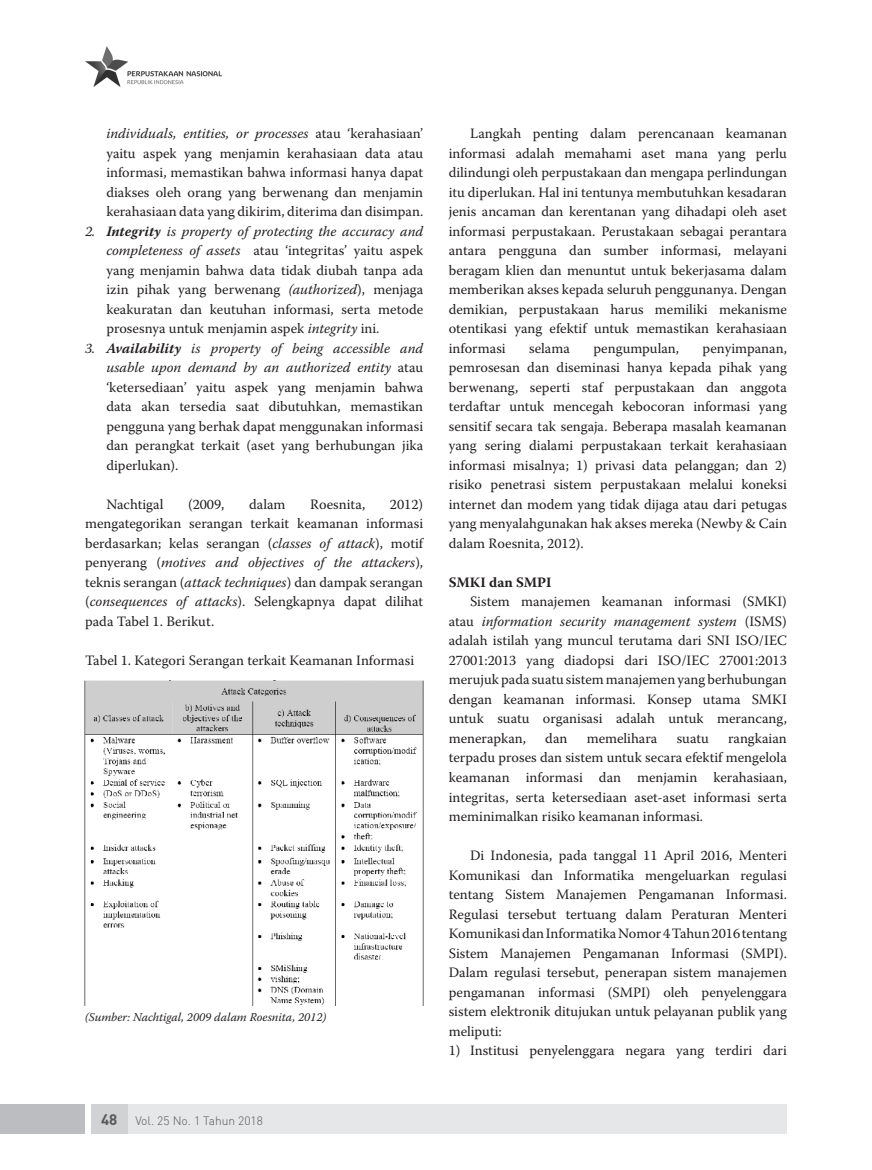
<style>
.page{position:relative;width:872px;height:1170px;background:#fff}
.page>*{position:absolute;margin:0;border:0;box-sizing:border-box;transform-origin:0 0}
.t1{font:14.25px/19.5px "Warnock Pro";color:#231f20;text-align:justify}
.t2{font:700 14.25px "Warnock Pro";color:#231f20}
.t3{font:italic 12px "Warnock Pro";color:#231f20}
.t4{font:300 12px "DIN";color:#57585a}
.s1{font-style:italic}
.s2{font-weight:700;font-style:italic}
.s3{font-weight:700;font-size:15px}
</style>
<div class="page">
<div style="left:91px;top:1103px;width:696px;height:30px;background:#e6e7e9"></div>
<div style="left:91px;top:1103px;width:37px;height:30px;background:#d1d2d4"></div>
<div style="left:0;top:1103px;width:85px;height:30px;background:#bcbdc0"></div>
<img style="left:85px;top:46px;width:136px;height:41px">
<img style="left:85px;top:680px;width:338px;height:325px">
<p class="t1" style="left:106px;top:123px;width:318px"><span class="s1">individuals, entities, or processes</span> atau ‘kerahasiaan’ yaitu aspek yang menjamin kerahasiaan data atau informasi, memastikan bahwa informasi hanya dapat diakses oleh orang yang berwenang dan menjamin kerahasiaan data yang dikirim, diterima dan disimpan.</p>
<p class="t1" style="left:106px;top:221px;width:318px;text-indent:-21px"><span class="s1">2.</span> <span class="s2">Integrity</span> <span class="s1">is property of protecting the accuracy and completeness of assets</span> atau ‘integritas’ yaitu aspek yang menjamin bahwa data tidak diubah tanpa ada izin pihak yang berwenang <span class="s1">(authorized</span>), menjaga keakuratan dan keutuhan informasi, serta metode prosesnya untuk menjamin aspek <span class="s1">integrity</span> ini.</p>
<p class="t1" style="left:106px;top:338px;width:318px;text-indent:-21px"><span class="s1">3.</span> <span class="s2">Availability</span> <span class="s1">is property of being accessible and usable upon demand by an authorized entity</span> atau ‘ketersediaan’ yaitu aspek yang menjamin bahwa data akan tersedia saat dibutuhkan, memastikan pengguna yang berhak dapat menggunakan informasi dan perangkat terkait (aset yang berhubungan jika diperlukan).</p>
<p class="t1" style="left:106px;top:494px;width:59px">Nachtigal</p>
<p class="t1" style="left:188px;top:494px;width:38px">(2009,</p>
<p class="t1" style="left:249px;top:494px;width:38px">dalam</p>
<p class="t1" style="left:310px;top:494px;width:57px">Roesnita,</p>
<p class="t1" style="left:85px;top:494px;width:340px;text-indent:305px">2012) mengategorikan serangan terkait keamanan informasi berdasarkan; kelas serangan (<span class="s1">classes of attack</span>), motif penyerang (<span class="s1">motives and objectives of the attackers</span>), teknis serangan (<span class="s1">attack techniques</span>) dan dampak serangan (<span class="s1">consequences of attacks</span>). Selengkapnya dapat dilihat pada Tabel 1. Berikut.</p>
<p class="t1" style="left:85px;top:650px;width:331px">Tabel 1. Kategori Serangan terkait Keamanan Informasi</p>
<p class="t3" style="left:85px;top:1009px;width:243px">(Sumber: Nachtigal, 2009 dalam Roesnita, 2012)</p>
<p class="t4" style="left:101px;top:1112px;width:163px"><span class="s3">48</span> Vol. 25 No. 1 Tahun 2018</p>
<p class="t1" style="left:449px;top:123px;width:340px;text-indent:21px">Langkah penting dalam perencanaan keamanan informasi adalah memahami aset mana yang perlu dilindungi oleh perpustakaan dan mengapa perlindungan itu diperlukan. Hal ini tentunya membutuhkan kesadaran jenis ancaman dan kerentanan yang dihadapi oleh aset informasi perpustakaan. Perustakaan sebagai perantara antara pengguna dan sumber informasi, melayani beragam klien dan menuntut untuk bekerjasama dalam memberikan akses kepada seluruh penggunanya. Dengan demikian, perpustakaan harus memiliki mekanisme otentikasi yang efektif untuk memastikan kerahasiaan informasi</p>
<p class="t1" style="left:529px;top:338px;width:42px">selama</p>
<p class="t1" style="left:593px;top:338px;width:87px">pengumpulan,</p>
<p class="t1" style="left:449px;top:338px;width:340px;text-indent:254px">penyimpanan, pemrosesan dan diseminasi hanya kepada pihak yang berwenang, seperti staf perpustakaan dan anggota terdaftar untuk mencegah kebocoran informasi yang sensitif secara tak sengaja. Beberapa masalah keamanan yang sering dialami perpustakaan terkait kerahasiaan informasi misalnya; 1) privasi data pelanggan; dan 2) risiko penetrasi sistem perpustakaan melalui koneksi internet dan modem yang tidak dijaga atau dari petugas yang menyalahgunakan hak akses mereka (Newby &amp; Cain dalam Roesnita, 2012).</p>
<p class="t2" style="left:449px;top:573px;width:104px">SMKI dan SMPI</p>
<p class="t1" style="left:449px;top:591px;width:340px;text-indent:21px">Sistem manajemen keamanan informasi (SMKI) atau <span class="s1">information security management system</span> (ISMS) adalah istilah yang muncul terutama dari SNI ISO/IEC 27001:2013 yang diadopsi dari ISO/IEC 27001:2013 merujuk pada suatu sistem manajemen yang berhubungan dengan keamanan informasi. Konsep utama SMKI untuk suatu organisasi adalah untuk merancang, menerapkan,</p>
<p class="t1" style="left:449px;top:728px;width:340px;text-indent:279px">rangkaian terpadu proses dan sistem untuk secara efektif mengelola keamanan informasi dan menjamin kerahasiaan, integritas, serta ketersediaan aset-aset informasi serta meminimalkan risiko keamanan informasi.</p>
<p class="t1" style="left:449px;top:845px;width:340px;text-indent:21px">Di Indonesia, pada tanggal 11 April 2016, Menteri Komunikasi dan Informatika mengeluarkan regulasi tentang Sistem Manajemen Pengamanan Informasi.<br>Regulasi tersebut tertuang dalam Peraturan Menteri Komunikasi dan Informatika Nomor 4 Tahun 2016 tentang Sistem Manajemen Pengamanan Informasi (SMPI).<br>Dalam regulasi tersebut, penerapan sistem manajemen pengamanan informasi (SMPI) oleh penyelenggara sistem elektronik ditujukan untuk pelayanan publik yang meliputi:</p>
<p class="t1" style="left:449px;top:1040px;width:340px">1) Institusi penyelenggara negara yang terdiri dari</p>
<p class="t1" style="left:545px;top:728px;width:24px">dan</p>
<p class="t1" style="left:587px;top:728px;width:72px">memelihara</p>
<p class="t1" style="left:676px;top:728px;width:34px">suatu</p>
</div>
